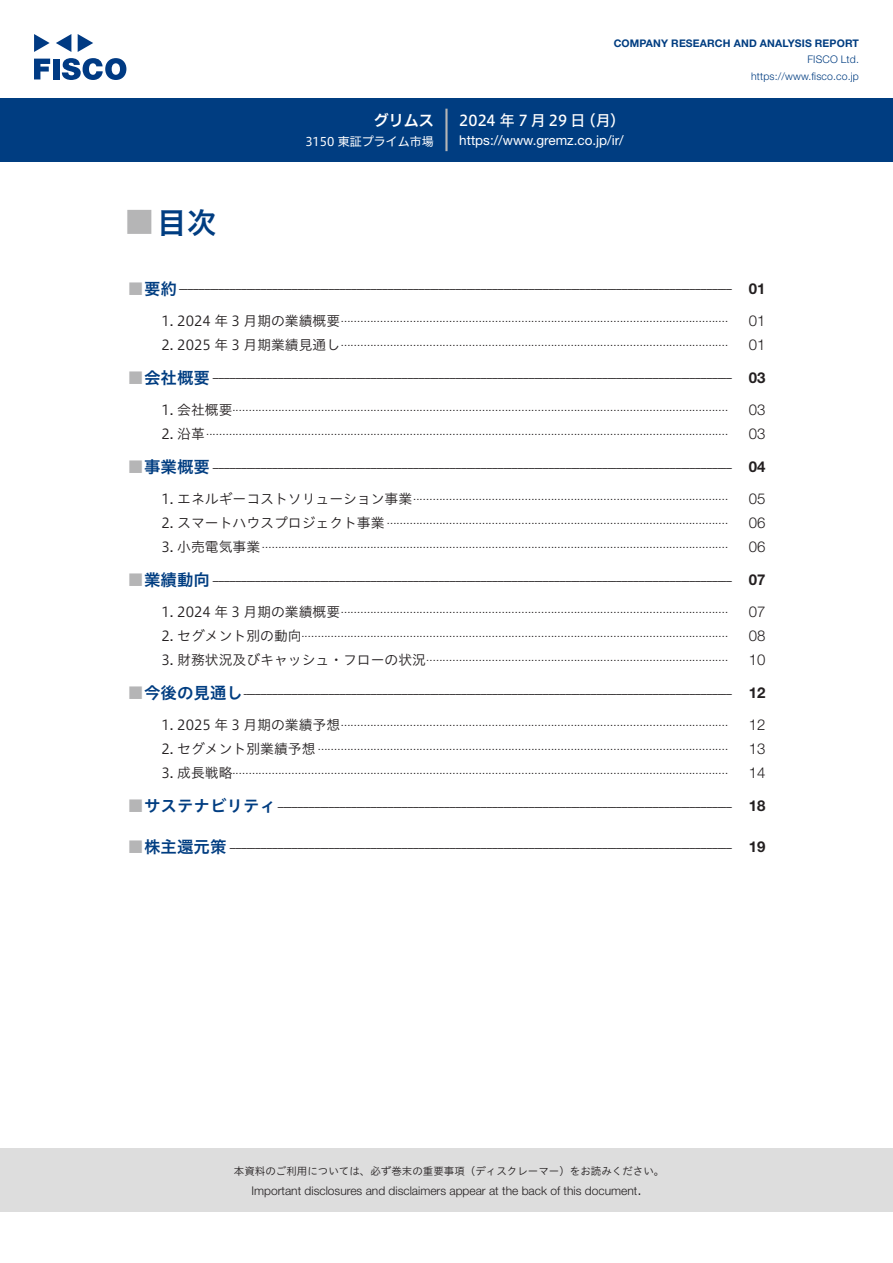
<style>
.page{position:relative;width:893px;height:1263px;background:#fff}
.page>*{position:absolute;margin:0;border:0;box-sizing:border-box;transform-origin:0 0}
.t1{font:30px "Hiragino UD Sans Std N W6";color:#003d81}
.t2{font:24px "Hiragino UD Sans Std W6";color:#b5b5b6}
.t3{font:16.5px "Hiragino UD Sans Std W6";color:#003d81}
.t4{font:300 15px "Helvetica Neue LT Std";color:#231f20}
.t5{font:700 15px "Helvetica Neue LT Std";color:#231f20}
.t6{font:15px "Hiragino UD Sans F Std N W5";letter-spacing:.01em;color:#fff}
.t7{font:15px "Hiragino UD Sans F Std N W6";color:#fff}
.t8{font:13.8px "Hiragino UD Sans Std W3";color:#231f20}
.t9{font:13.5px "Helvetica Neue LT Std";color:#fff}
.t10{font:12px "Hiragino UD Sans Std W3";color:#231f20}
.t11{font:300 12px "Helvetica Neue LT Std";color:#231f20}
.t12{font:12px "Hiragino UD Sans F Std N W4";color:#fff}
.t13{font:10.5px "Hiragino UD Sans Std W3";color:#231f20}
.t14{font:700 10.5px "Helvetica Neue LT Std";letter-spacing:.015em;color:#003d81}
.t15{font:300 10.5px/16.5px "Helvetica Neue LT Std";letter-spacing:.015em;color:#003d81;text-align:right}
.t16{font:9px "Hiragino UD Sans Std W3";color:#231f20}
.s1{color:#b5b5b6}
</style>
<div class="page">
<div style="left:0;top:1148px;width:893px;height:64px;background:#ddd"></div>
<svg style="left:34px;top:59px;width:16px;height:20px"></svg>
<div style="left:53px;top:59px;width:6px;height:20px;background:#003a83"></div>
<svg style="left:62px;top:58px;width:64px;height:22px"></svg>
<svg style="left:34px;top:34px;width:16px;height:18px"></svg>
<svg style="left:78px;top:34px;width:15px;height:18px"></svg>
<svg style="left:56px;top:34px;width:15px;height:18px"></svg>
<div style="left:0;top:98px;width:893px;height:64px;background:#003d81"></div>
<hr style="left:445px;top:109px;width:3px;height:42px;background:#b5b5b6">
<p class="t2" style="left:128px;top:204px;width:25px">█</p>
<p class="t1" style="left:157px;top:199px;width:61px">目次</p>
<h3 class="t7" style="left:374px;top:109px;width:62px">グリムス</h3>
<h3 class="t12" style="left:305px;top:132px;width:130px">3150 東証プライム市場</h3>
<p class="t14" style="left:614px;top:37px;width:247px">COMPANY RESEARCH AND ANALYSIS REPORT</p>
<p class="t15" style="left:751px;top:51px;width:109px">FISCO Ltd. https://www.fisco.co j p.</p>
<h3 class="t6" style="left:581px;top:109px;width:46px">（月(</h3>
<h3 class="t6" style="left:459px;top:109px;width:128px">2024 年 7月29 日</h3>
<h3 class="t9" style="left:459px;top:132px;width:166px">https://www.gremz. c o j p. /i r/</h3>
<p class="t3" style="left:128px;top:276px;width:51px"><span class="s1">■</span>要約</p>
<p class="t10" style="left:177px;top:280px;width:557px">-----------------------------------------------------------------------------------------------------------------------------------------------------------------------------------------------------</p>
<p class="t8" style="left:162px;top:310px;width:180px">1. 2024 年 3 月期の業績概要</p>
<p class="t16" style="left:341px;top:312px;width:388px">......................................................................................................................</p>
<p class="t8" style="left:162px;top:334px;width:180px">2. 2025 年 3 月期業績見通し</p>
<p class="t16" style="left:341px;top:336px;width:388px">......................................................................................................................</p>
<p class="t3" style="left:128px;top:365px;width:84px"><span class="s1">■</span>会社概要</p>
<p class="t10" style="left:210px;top:369px;width:524px">-----------------------------------------------------------------------------------------------------------------------------------------------------------------------------------------</p>
<p class="t8" style="left:162px;top:399px;width:73px">1. 会社概要</p>
<p class="t16" style="left:233px;top:401px;width:497px">.......................................................................................................................................................</p>
<p class="t8" style="left:162px;top:423px;width:45px">2. 沿革</p>
<p class="t16" style="left:206px;top:425px;width:523px">...............................................................................................................................................................</p>
<p class="t3" style="left:128px;top:454px;width:84px"><span class="s1">■</span>事業概要</p>
<p class="t10" style="left:210px;top:458px;width:524px">-----------------------------------------------------------------------------------------------------------------------------------------------------------------------------------------</p>
<p class="t8" style="left:162px;top:488px;width:252px">1. エネルギーコストソリューション事業</p>
<p class="t16" style="left:413px;top:490px;width:316px">................................................................................................</p>
<p class="t8" style="left:162px;top:512px;width:225px">2. スマートハウスプロジェクト事業</p>
<p class="t16" style="left:387px;top:514px;width:342px">........................................................................................................</p>
<p class="t8" style="left:162px;top:536px;width:100px">3. 小売電気事業</p>
<p class="t16" style="left:262px;top:538px;width:467px">..............................................................................................................................................</p>
<p class="t3" style="left:128px;top:567px;width:84px"><span class="s1">■</span>業績動向</p>
<p class="t10" style="left:210px;top:571px;width:524px">-----------------------------------------------------------------------------------------------------------------------------------------------------------------------------------------</p>
<p class="t8" style="left:162px;top:601px;width:180px">1. 2024 年 3 月期の業績概要</p>
<p class="t16" style="left:341px;top:603px;width:388px">......................................................................................................................</p>
<p class="t8" style="left:162px;top:625px;width:142px">2. セグメント別の動向</p>
<p class="t16" style="left:302px;top:627px;width:428px">..................................................................................................................................</p>
<p class="t8" style="left:162px;top:649px;width:266px">3. 財務状況及びキャッシュ・フローの状況</p>
<p class="t16" style="left:426px;top:651px;width:303px">............................................................................................</p>
<p class="t3" style="left:128px;top:680px;width:117px"><span class="s1">■</span>今後の見通し</p>
<p class="t10" style="left:243px;top:684px;width:491px">------------------------------------------------------------------------------------------------------------------------------------------------------------------------------</p>
<p class="t8" style="left:162px;top:714px;width:180px">1. 2025 年 3 月期の業績予想</p>
<p class="t16" style="left:341px;top:716px;width:388px">......................................................................................................................</p>
<p class="t8" style="left:162px;top:738px;width:155px">2. セグメント別業績予想</p>
<p class="t16" style="left:318px;top:740px;width:411px">.............................................................................................................................</p>
<p class="t8" style="left:162px;top:762px;width:73px">3. 成長戦略</p>
<p class="t16" style="left:233px;top:764px;width:497px">.......................................................................................................................................................</p>
<p class="t3" style="left:128px;top:793px;width:150px"><span class="s1">■</span>サステナビリティ</p>
<p class="t10" style="left:276px;top:797px;width:458px">------------------------------------------------------------------------------------------------------------------------------------------------------------------</p>
<p class="t3" style="left:128px;top:834px;width:101px"><span class="s1">■</span>株主還元策</p>
<p class="t10" style="left:227px;top:838px;width:508px">-----------------------------------------------------------------------------------------------------------------------------------------------------------------------------------</p>
<p class="t5" style="left:749px;top:279px;width:18px">01</p>
<p class="t4" style="left:749px;top:311px;width:18px">01</p>
<p class="t4" style="left:749px;top:335px;width:18px">01</p>
<p class="t5" style="left:749px;top:368px;width:18px">03</p>
<p class="t4" style="left:749px;top:400px;width:18px">03</p>
<p class="t4" style="left:749px;top:424px;width:18px">03</p>
<p class="t5" style="left:749px;top:457px;width:18px">04</p>
<p class="t4" style="left:749px;top:489px;width:18px">05</p>
<p class="t4" style="left:749px;top:513px;width:18px">06</p>
<p class="t4" style="left:749px;top:537px;width:18px">06</p>
<p class="t5" style="left:749px;top:570px;width:18px">07</p>
<p class="t4" style="left:749px;top:602px;width:18px">07</p>
<p class="t4" style="left:749px;top:626px;width:18px">08</p>
<p class="t4" style="left:749px;top:650px;width:18px">10</p>
<p class="t5" style="left:749px;top:683px;width:18px">12</p>
<p class="t4" style="left:749px;top:715px;width:18px">12</p>
<p class="t4" style="left:749px;top:739px;width:18px">13</p>
<p class="t4" style="left:749px;top:763px;width:18px">14</p>
<p class="t5" style="left:749px;top:796px;width:18px">18</p>
<p class="t5" style="left:749px;top:837px;width:18px">19</p>
<p class="t13" style="left:234px;top:1163px;width:432px">本資料のご利用については、必ず巻末の重要事項（ディスクレーマー）をお読みください。</p>
<h3 class="t4" style="left:637px;top:1180px;width:6px">.</h3>
<h3 class="t11" style="left:251px;top:1183px;width:387px">Important disclosures and disclaimers appear at the back of this document</h3>
</div>
